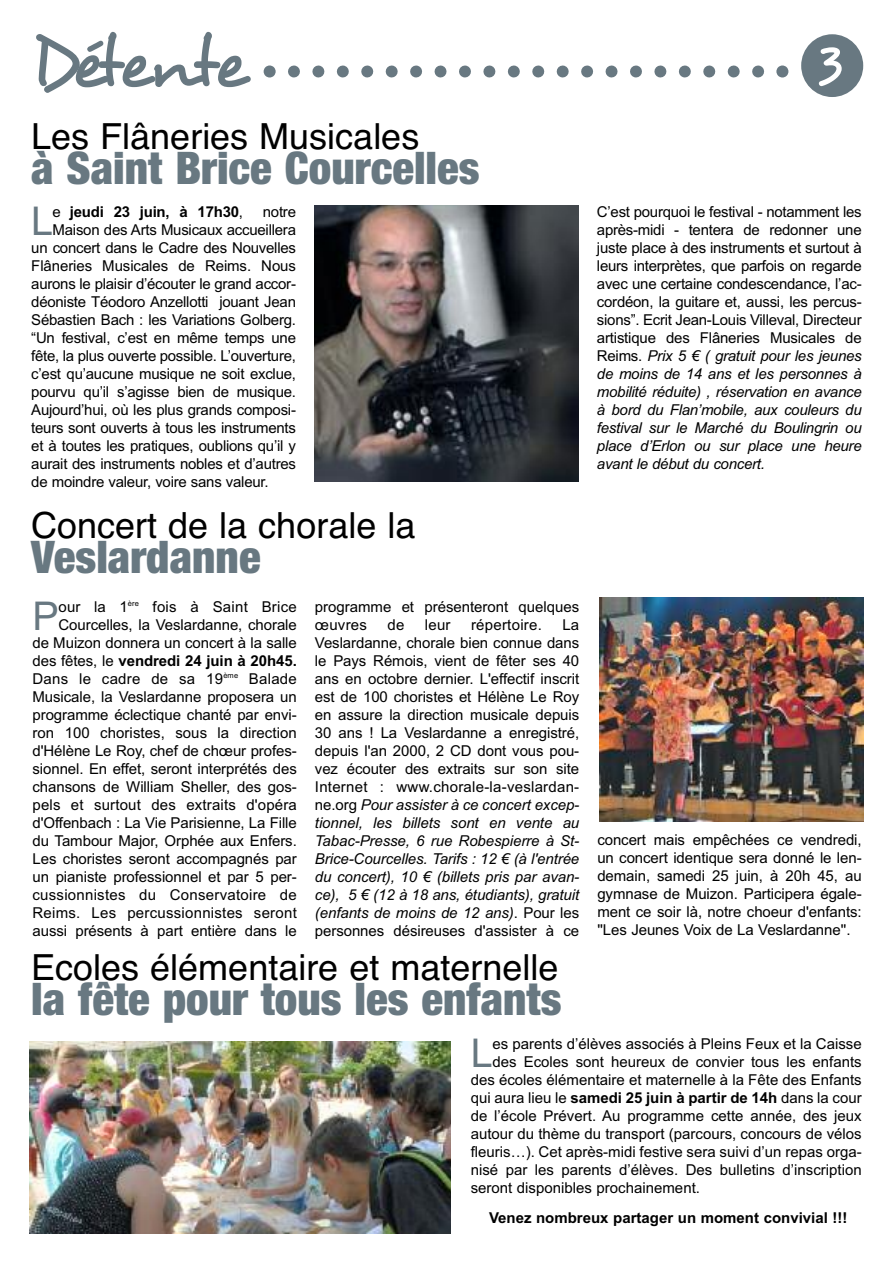
<style>
.page{position:relative;width:893px;height:1263px;background:#fff}
.page>*{position:absolute;margin:0;border:0;box-sizing:border-box;transform-origin:0 0}
.t1{font:72px "Desyrel";letter-spacing:-.05em;color:#687881}
.t2{font:54px "Desyrel";color:#fff}
.t3{font:900 condensed 45px "Helvetica Neue";color:#687881}
.t4{font:39.6px "Arial";color:#687881}
.t5{font:36px "Helvetica";color:#000}
.t6{font:15px/18px "Arial";letter-spacing:-.005em;color:#000;text-align:justify}
.t7{font:700 15px "Arial";color:#000}
.t8{font:15px "Arial";letter-spacing:.015em;color:#000}
.s1{font-weight:400}
.s2{font-weight:700}
.s3{font-style:italic}
</style>
<div class="page">
<div style="left:801px;top:34px;width:62px;height:63px;background:#687881;border-radius:50%"></div>
<svg style="left:264px;top:65px;width:501px;height:12px"></svg>
<svg style="left:776px;top:65px;width:12px;height:12px"></svg>
<img style="left:315px;top:205px;width:263px;height:276px">
<img style="left:600px;top:598px;width:263px;height:224px">
<img style="left:30px;top:1041px;width:421px;height:192px">
<h1 class="t1" style="left:31px;top:19px;width:217px">Détente</h1>
<h3 class="t5" style="left:31px;top:116px;width:390px">Les Flâneries Musicales</h3>
<h3 class="t3" style="left:31px;top:140px;width:450px">à Saint Brice Courcelles</h3>
<h3 class="t4" style="left:31px;top:198px;width:24px">L</h3>
<p class="t7" style="left:53px;top:203px;width:192px"><span class="s1">e</span> jeudi 23 juin, à 17h30<span class="s1">,</span></p>
<p class="t6" style="left:263px;top:203px;width:35px">notre</p>
<p class="t6" style="left:53px;top:221px;width:245px">Maison des Arts Musicaux accueillera</p>
<p class="t6" style="left:31px;top:239px;width:266px">un concert dans le Cadre des Nouvelles</p>
<p class="t6" style="left:31px;top:257px;width:266px">Flâneries Musicales de Reims. Nous</p>
<p class="t6" style="left:31px;top:275px;width:266px">aurons le plaisir d’écouter le grand accor-</p>
<p class="t6" style="left:31px;top:293px;width:266px">déoniste Téodoro Anzellotti jouant Jean</p>
<p class="t6" style="left:31px;top:311px;width:266px">Sébastien Bach : les Variations Golberg.</p>
<p class="t6" style="left:31px;top:329px;width:266px">“Un festival, c’est en même temps une</p>
<p class="t6" style="left:31px;top:347px;width:266px">fête, la plus ouverte possible. L’ouverture,</p>
<p class="t6" style="left:31px;top:365px;width:266px">c’est qu’aucune musique ne soit exclue,</p>
<p class="t6" style="left:31px;top:383px;width:266px">pourvu qu’il s’agisse bien de musique.</p>
<p class="t6" style="left:31px;top:401px;width:266px">Aujourd’hui, où les plus grands composi-</p>
<p class="t6" style="left:31px;top:419px;width:266px">teurs sont ouverts à tous les instruments</p>
<p class="t6" style="left:31px;top:437px;width:266px">et à toutes les pratiques, oublions qu’il y</p>
<p class="t6" style="left:31px;top:455px;width:266px">aurait des instruments nobles et d’autres</p>
<p class="t6" style="left:31px;top:473px;width:239px">de moindre valeur, voire sans valeur.</p>
<h3 class="t5" style="left:31px;top:505px;width:386px">Concert de la chorale la</h3>
<h3 class="t3" style="left:31px;top:529px;width:231px">Veslardanne</h3>
<p class="t6" style="left:32px;top:597px;width:266px;text-align:right">our la 1<sup>ère</sup> fois à Saint Brice Courcelles, la Veslardanne, chorale<br>de Muizon donnera un concert à la salle des fêtes, le <span class="s2">vendredi 24 juin à 20h45.<br></span>Dans le cadre de sa 19<sup>ème</sup> Balade Musicale, la Veslardanne proposera un programme éclectique chanté par envi&shy;ron 100 choristes, sous la direction d'Hélène Le Roy, chef de chœur profes&shy;sionnel. En effet, seront interprétés des chansons de William Sheller, des gos&shy;pels et surtout des extraits d'opéra d'Offenbach : La Vie Parisienne, La Fille du Tambour Major, Orphée aux Enfers.<br>Les choristes seront accompagnés par un pianiste professionnel et par 5 per&shy;cussionnistes du Conservatoire de Reims. Les percussionnistes seront aussi présents à part entière dans le</p>
<p class="t6" style="left:315px;top:597px;width:266px">programme et présenteront quelques œuvres</p>
<h3 class="t4" style="left:33px;top:593px;width:28px">P</h3>
<p class="t6" style="left:387px;top:615px;width:18px">de</p>
<p class="t6" style="left:425px;top:615px;width:27px">leur</p>
<p class="t8" style="left:471px;top:616px;width:72px">répertoire.</p>
<p class="t6" style="left:315px;top:615px;width:266px;text-indent:247px">La Veslardanne, chorale bien connue dans le Pays Rémois, vient de fêter ses 40 ans en octobre dernier. L'effectif inscrit est de 100 choristes et Hélène Le Roy en assure la direction musicale depuis 30 ans ! La Veslardanne a enregistré, depuis l'an 2000, 2 CD dont vous pou&shy;vez écouter des extraits sur son site Internet : www.chorale-la-veslardan&shy;ne.org <span class="s3">Pour assister à ce concert excep&shy;tionnel, les billets sont en vente au Tabac-Presse, 6 rue Robespierre à St-Brice-Courcelles. Tarifs : 12 € (à l'entrée du concert), 10 € (billets pris par avan&shy;ce), 5 € (12 à 18 ans, étudiants), gratuit (enfants de moins de 12 ans)</span>. Pour les personnes désireuses d'assister à ce</p>
<h3 class="t5" style="left:31px;top:947px;width:529px">Ecoles élémentaire et maternelle</h3>
<h3 class="t3" style="left:31px;top:971px;width:532px">la fête pour tous les enfants</h3>
<h2 class="t2" style="left:816px;top:25px;width:28px">3</h2>
<p class="t6" style="left:597px;top:203px;width:266px">C’est pourquoi le festival - notamment les après-midi - tentera de redonner une juste place à des instruments et surtout à leurs interprètes, que parfois on regarde avec une certaine condescendance, l’ac&shy;cordéon, la guitare et, aussi, les percus&shy;sions”. Ecrit Jean-Louis Villeval, Directeur artistique des Flâneries Musicales de Reims. <span class="s3">Prix 5 € ( gratuit pour les jeunes de moins de 14 ans et les personnes à mobilité réduite) , réservation en avance à bord du Flan’mobile, aux couleurs du festival sur le Marché du Boulingrin ou place d’Erlon ou sur place une heure avant le début du concert.</span></p>
<p class="t6" style="left:597px;top:831px;width:266px">concert mais empêchées ce vendredi, un concert identique sera donné le len&shy;demain, samedi 25 juin, à 20h 45, au gymnase de Muizon. Participera égale&shy;ment ce soir là, notre choeur d'enfants: ''Les Jeunes Voix de La Veslardanne''.</p>
<h3 class="t4" style="left:471px;top:1031px;width:24px">L</h3>
<p class="t6" style="left:493px;top:1035px;width:371px">es parents d’élèves associés à Pleins Feux et la Caisse</p>
<p class="t6" style="left:493px;top:1053px;width:371px">des Ecoles sont heureux de convier tous les enfants</p>
<p class="t6" style="left:471px;top:1071px;width:393px">des écoles élémentaire et maternelle à la Fête des Enfants</p>
<p class="t7" style="left:471px;top:1089px;width:392px"><span class="s1">qui aura lieu le</span> samedi 25 juin à partir de 14h <span class="s1">dans la cour</span></p>
<p class="t6" style="left:471px;top:1107px;width:392px">de l’école Prévert. Au programme cette année, des jeux</p>
<p class="t6" style="left:471px;top:1125px;width:392px">autour du thème du transport (parcours, concours de vélos</p>
<p class="t6" style="left:471px;top:1143px;width:393px">fleuris…). Cet après-midi festive sera suivi d’un repas orga-</p>
<p class="t6" style="left:471px;top:1161px;width:392px">nisé par les parents d’élèves. Des bulletins d’inscription</p>
<p class="t6" style="left:471px;top:1179px;width:231px">seront disponibles prochainement.</p>
<p class="t7" style="left:489px;top:1208px;width:360px">Venez nombreux partager un moment convivial !!!</p>
</div>
